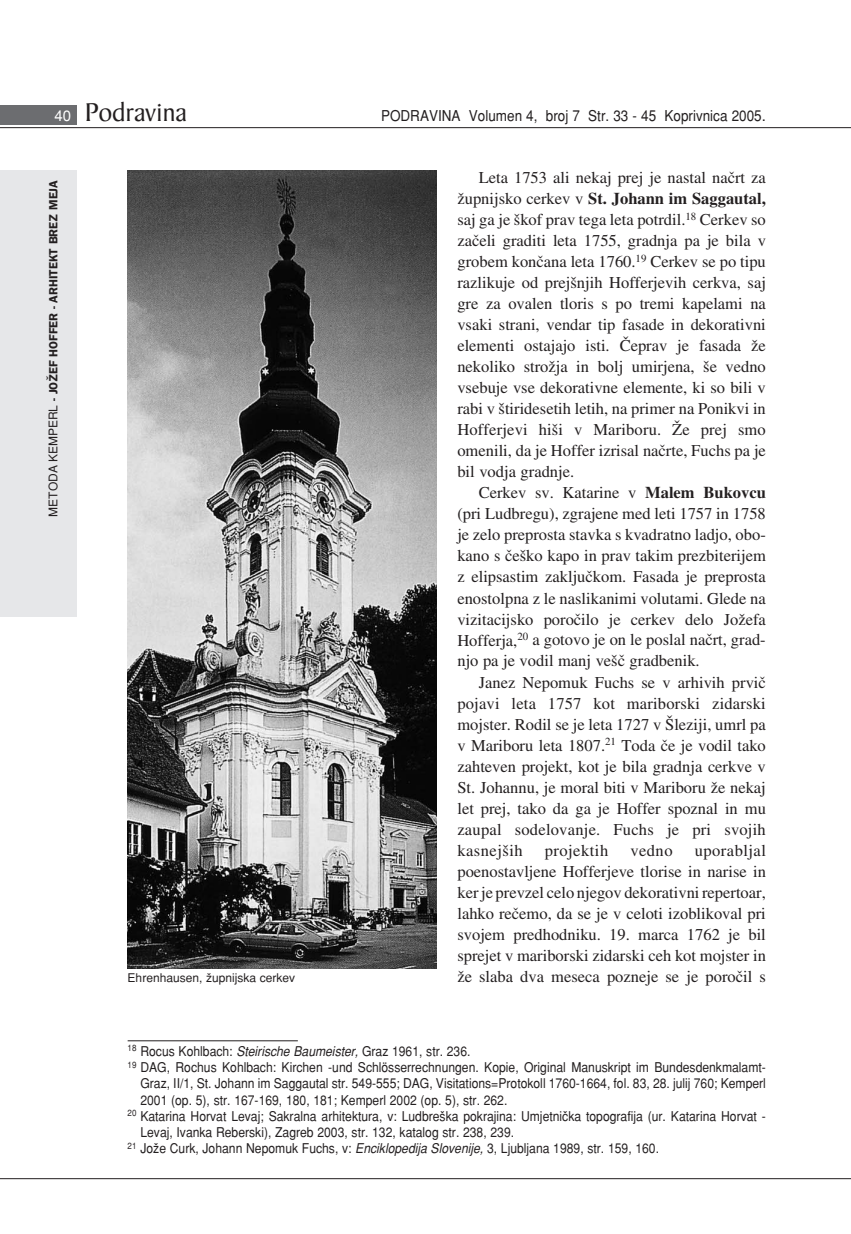
<style>
.page{position:relative;width:851px;height:1234px;background:#fff}
.page>*{position:absolute;margin:0;border:0;box-sizing:border-box;transform-origin:0 0}
.t1{font:500 27.6px "MER Baker Signet";color:#231f20}
.t2{font:500 16.5px/21px "MER Times";color:#231f20;text-align:justify}
.t3{font:500 16.5px "MER Times";letter-spacing:.03em;color:#231f20}
.t4{font:500 15px "MER Helvetica";color:#231f20;scale:.9 1}
.t5{font:500 13.5px "MER Helvetica";color:#231f20;scale:.9 1}
.t6{font:700 12px "MER Franklin Gothic";letter-spacing:-.005em;color:#231f20}
.t7{font:500 12px "MER Helvetica";color:#231f20}
.s1{font-family:"MER Helvetica";font-size:15px;color:#fff}
.s2{font-family:"MER Helvetica";font-weight:500}
.s3{font-weight:700}
.s4{font-style:italic}
</style>
<div class="page">
<div style="left:0;top:105px;width:77px;height:19px;background:#6c6d70"></div>
<hr style="left:0;top:127px;width:850px;height:1px;background:#231f20">
<hr style="left:0;top:1177px;width:850px;height:1px;background:#231f20">
<div style="left:0;top:170px;width:77px;height:447px;background:#e6e7e9"></div>
<img style="left:128px;top:170px;width:308px;height:798px">
<hr style="left:128px;top:1040px;width:170px;height:1px;background:#231f20">
<h1 class="t1" style="left:55px;top:101px;width:134px"><span class="s1">40</span> Podravina</h1>
<p class="t4" style="left:381px;top:110px;width:429px">PODRAVINA Volumen 4, broj 7 Str. 33 - 45 Koprivnica 2005.</p>
<p class="t6" style="left:49px;top:516px;width:338px;rotate:-90deg"><span class="s2">METODA KEMPERL</span> - JOŽEF HOFFER - ARHITEKT BREZ MEJA</p>
<p class="t2" style="left:457px;top:169px;width:310px;text-indent:21px">Leta 1753 ali nekaj prej je nastal načrt za župnijsko cerkev v <span class="s3">St. Johann im Saggautal, </span>saj ga je škof prav tega leta potrdil.<sup>18</sup> Cerkev so začeli graditi leta 1755, gradnja pa je bila v grobem končana leta 1760.<sup>19</sup> Cerkev se po tipu razlikuje od prejšnjih Hofferjevih cerkva, saj gre za ovalen tloris s po tremi kapelami na vsaki strani, vendar tip fasade in dekorativni elementi ostajajo isti. Čeprav je fasada že nekoliko strožja in bolj umirjena, še vedno vsebuje vse dekorativne elemente, ki so bili v rabi v štiridesetih letih, na primer na Ponikvi in Hofferjevi hiši v Mariboru. Že prej smo omenili, da je Hoffer izrisal načrte, Fuchs pa je bil vodja gradnje.</p>
<p class="t2" style="left:457px;top:484px;width:310px;text-indent:21px">Cerkev sv. Katarine v <span class="s3">Malem Bukovcu </span>(pri Ludbregu), zgrajene med leti 1757 in 1758 je zelo preprosta stavka s kvadratno ladjo, obo&shy;kano s češko kapo in prav takim prez bi te rijem z elipsastim zaključkom. Fasada je preprosta enostolpna z le naslikanimi volutami. Glede na vizitacijsko poročilo je cerkev delo Jožefa Hofferja,<sup>20</sup> a gotovo je on le poslal načrt, grad&shy;njo pa je vodil manj vešč gradbenik.</p>
<p class="t2" style="left:457px;top:673px;width:310px;text-indent:21px">Janez Nepomuk Fuchs se v arhivih prvič pojavi leta 1757 kot mariborski zidarski mojster. Rodil se je leta 1727 v Šleziji, umrl pa v Mariboru leta 1807.<sup>21</sup> Toda če je vodil tako zahteven projekt, kot je bila gradnja cerkve v St. Johannu, je moral biti v Mariboru že nekaj let prej, tako da ga je Hoffer spoznal in mu zaupal sodelovanje. Fuchs je pri svojih kasnejših</p>
<p class="t2" style="left:457px;top:841px;width:310px;text-indent:237px">uporabljal poenostavljene Hofferjeve tlorise in narise in ker je prevzel celo njegov dekorativni repertoar, lahko rečemo, da se je v celoti izoblikoval pri svojem predhodniku. 19. marca 1762 je bil sprejet v mariborski zidarski ceh kot mojster in</p>
<p class="t3" style="left:544px;top:844px;width:65px">projektih</p>
<p class="t2" style="left:630px;top:841px;width:44px">vedno</p>
<p class="t7" style="left:128px;top:972px;width:169px">Ehrenhausen, župnijska cerkev</p>
<p class="t2" style="left:457px;top:967px;width:310px">že slaba dva meseca pozneje se je poročil s</p>
<p class="t5" style="left:128px;top:1045px;width:382px"><sup>18</sup> Rocus Kohlbach: <span class="s4">Steirische Baumeister,</span> Graz 1961, str. 236.</p>
<p class="t5" style="left:128px;top:1061px;width:710px"><sup>19</sup> DAG, Rochus Kohlbach: Kirchen -und Schlösserrechnungen. Kopie, Original Manuskript im Bundesdenkmalamt-</p>
<p class="t5" style="left:140px;top:1077px;width:696px">Graz, II/1, St. Johann im Saggautal str. 549-555; DAG, Visitations=Protokoll 1760-1664, fol. 83, 28. julij 760; Kemperl</p>
<p class="t5" style="left:140px;top:1094px;width:409px">2001 (op. 5), str. 167-169, 180, 181; Kemperl 2002 (op. 5), str. 262.</p>
<p class="t5" style="left:128px;top:1110px;width:710px"><sup>20</sup> Katarina Horvat Levaj; Sakralna arhitektura, v: Ludbreška pokrajina: Umjetnička topografija (ur. Katarina Horvat -</p>
<p class="t5" style="left:140px;top:1126px;width:416px">Levaj, Ivanka Reberski), Zagreb 2003, str. 132, katalog str. 238, 239.</p>
<p class="t5" style="left:128px;top:1142px;width:592px"><sup>21</sup> Jože Curk, Johann Nepomuk Fuchs, v: <span class="s4">Enciklopedija Slovenije,</span> 3, Ljubljana 1989, str. 159, 160.</p>
</div>
